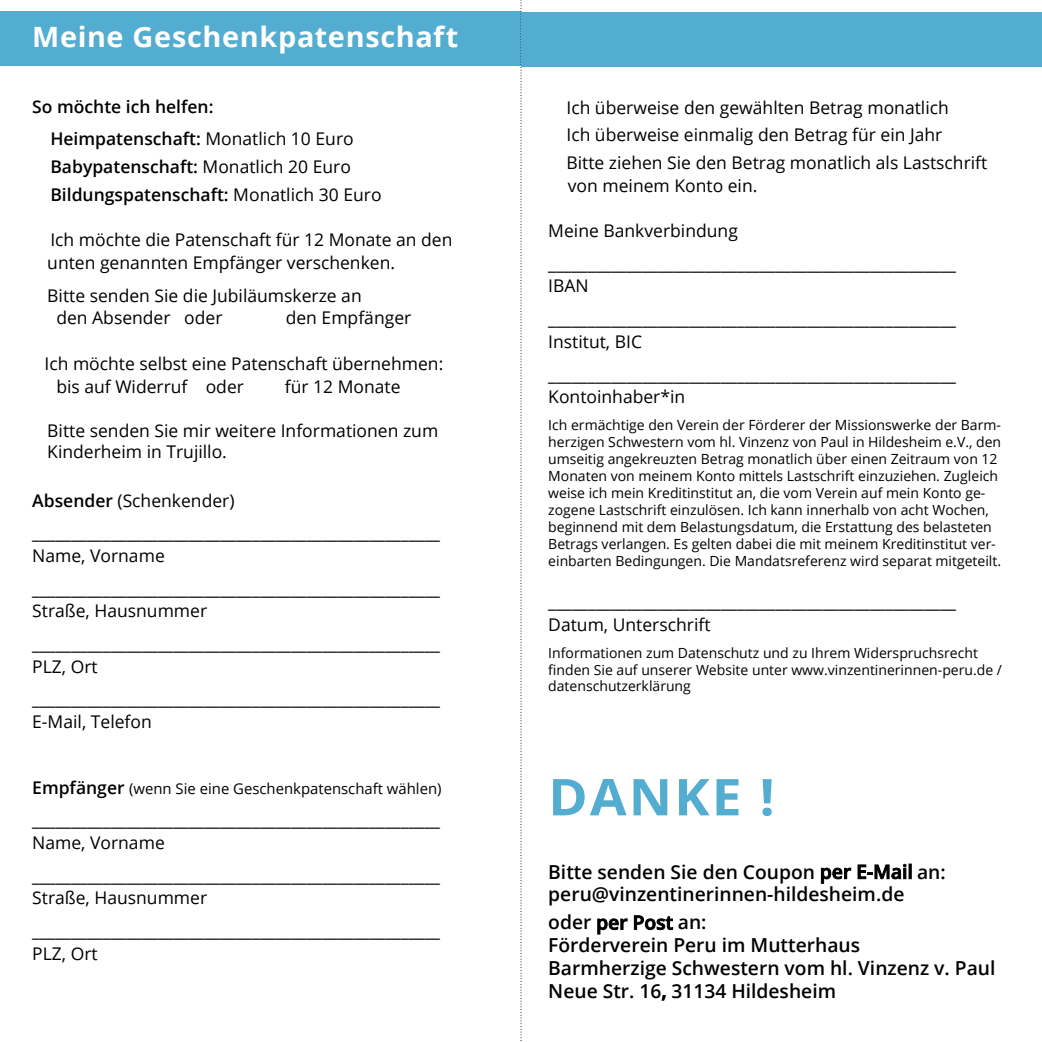
<style>
.page{position:relative;width:1042px;height:1042px;background:#fff}
.page>*{position:absolute;margin:0;border:0;box-sizing:border-box;transform-origin:0 0}
.t1{font:700 50.75px "Open Sans";letter-spacing:.04em;color:#52add0;scale:1.05 1}
.Flyer_BU{font:700 28px "Open Sans";letter-spacing:.02em;color:#fff}
.t2{font:600 19.25px/22.8px "Open Sans";color:#000}
.Flyer_BU-2{font:17.5px/22.8px "Open Sans";color:#000}
.Flyer_BU-3{font:600 17.5px/27.7px "Open Sans";color:#000}
.Flyer_BU-4{font:14.88px "Open Sans";color:#000}
.t3{font:14px/17px "Open Sans";color:#000}
.s1{font-weight:400}
.s2{font-weight:600}
.s3{font-weight:600;font-size:17.5px}
</style>
<div class="page">
<div style="left:0;top:12px;width:521px;height:54px;background:#52add0"></div>
<svg style="left:520px;top:0;width:2px;height:1042px"></svg>
<div style="left:521px;top:12px;width:521px;height:55px;background:#52add0"></div>
<p class="Flyer_BU" style="left:32px;top:17px;width:428px">Meine Geschenkpatenschaft</p>
<p class="Flyer_BU-3" style="left:32px;top:92px;width:183px">So möchte ich helfen:</p>
<p class="Flyer_BU-3" style="left:50px;top:125px;width:333px">Heimpatenschaft: <span class="s1">Monatlich 10 Euro<br></span>Babypatenschaft: <span class="s1">Monatlich 20 Euro<br></span>Bildungspatenschaft: <span class="s1">Monatlich 30 Euro</span></p>
<p class="Flyer_BU-2" style="left:47px;top:228px;width:407px">Ich möchte die Patenschaft für 12 Monate an den unten genannten Empfänger verschenken.</p>
<p class="Flyer_BU-2" style="left:56px;top:283px;width:307px;text-indent:-9px">Bitte senden Sie die Jubiläumskerze an den Absender oder</p>
<p class="Flyer_BU-2" style="left:286px;top:306px;width:127px">den Empfänger</p>
<p class="Flyer_BU-2" style="left:56px;top:352px;width:388px;text-indent:-12px">Ich möchte selbst eine Patenschaft übernehmen: bis auf Widerruf oder</p>
<p class="Flyer_BU-2" style="left:285px;top:375px;width:117px">für 12 Monate</p>
<p class="Flyer_BU-2" style="left:47px;top:419px;width:392px;line-height:21px">Bitte senden Sie mir weitere Informationen zum<br>Kinderheim in Trujillo.</p>
<p class="Flyer_BU-2" style="left:32px;top:483px;width:409px;line-height:32.6px"><span class="s2">Absender</span> (Schenkender) ____________________________________________________</p>
<p class="Flyer_BU-2" style="left:32px;top:539px;width:409px;line-height:32.7px">Name, Vorname ____________________________________________________</p>
<p class="Flyer_BU-2" style="left:32px;top:594px;width:409px;line-height:32.7px">Straße, Hausnummer ____________________________________________________</p>
<p class="Flyer_BU-2" style="left:32px;top:649px;width:409px;line-height:32.7px">PLZ, Ort ____________________________________________________</p>
<p class="Flyer_BU-2" style="left:32px;top:710px;width:121px">E-Mail, Telefon</p>
<p class="Flyer_BU-4" style="left:32px;top:778px;width:411px"><span class="s3">Empfänger</span> (wenn Sie eine Geschenkpatenschaft wählen)</p>
<p class="Flyer_BU-2" style="left:32px;top:808px;width:409px">____________________________________________________<br>Name, Vorname</p>
<p class="Flyer_BU-2" style="left:32px;top:863px;width:409px">____________________________________________________<br>Straße, Hausnummer</p>
<p class="Flyer_BU-2" style="left:32px;top:919px;width:409px">____________________________________________________<br>PLZ, Ort</p>
<p class="Flyer_BU-2" style="left:566px;top:93px;width:422px;line-height:27.7px">Ich überweise den gewählten Betrag monatlich<br>Ich überweise einmalig den Betrag für ein Jahr<br>Bitte ziehen Sie den Betrag monatlich als Lastschrift</p>
<p class="Flyer_BU-2" style="left:568px;top:173px;width:191px">von meinem Konto ein.</p>
<p class="Flyer_BU-2" style="left:548px;top:214px;width:409px;line-height:32.6px">Meine Bankverbindung ____________________________________________________</p>
<p class="Flyer_BU-2" style="left:548px;top:269px;width:409px;line-height:32.7px">IBAN ____________________________________________________</p>
<p class="Flyer_BU-2" style="left:548px;top:325px;width:409px;line-height:32.7px">Institut, BIC ____________________________________________________</p>
<p class="Flyer_BU-2" style="left:548px;top:385px;width:138px">Kontoinhaber*in</p>
<p class="t3" style="left:548px;top:416px;width:454px">Ich ermächtige den Verein der Förderer der Missionswerke der Barm&shy;herzigen Schwestern vom hl. Vinzenz von Paul in Hildesheim e.V., den umseitig angekreuzten Betrag monatlich über einen Zeitraum von 12<br>Monaten von meinem Konto mittels Lastschrift einzuziehen. Zugleich weise ich mein Kreditinstitut an, die vom Verein auf mein Konto ge&shy;zogene Lastschrift einzulösen. Ich kann innerhalb von acht Wochen, beginnend mit dem Belastungsdatum, die Erstattung des belasteten Betrags verlangen. Es gelten dabei die mit meinem Kreditinstitut ver&shy;einbarten Bedingungen. Die Mandatsreferenz wird separat mitgeteilt.</p>
<p class="Flyer_BU-2" style="left:548px;top:590px;width:409px">____________________________________________________<br>Datum, Unterschrift</p>
<p class="t3" style="left:548px;top:644px;width:455px">Informationen zum Datenschutz und zu Ihrem Widerspruchsrecht finden Sie auf unserer Website unter www.vinzentinerinnen-peru.de / datenschutzerklärung</p>
<p class="t1" style="left:548px;top:761px;width:217px">DANKE !</p>
<p class="t2" style="left:548px;top:860px;width:399px">Bitte senden Sie den Coupon per E-Mail an: peru@vinzentinerinnen-hildesheim.de</p>
<p class="t2" style="left:548px;top:910px;width:449px">oder per Post an:<br>Förderverein Peru im Mutterhaus<br>Barmherzige Schwestern vom hl. Vinzenz v. Paul<br>Neue Str. 16, 31134 Hildesheim</p>
</div>
